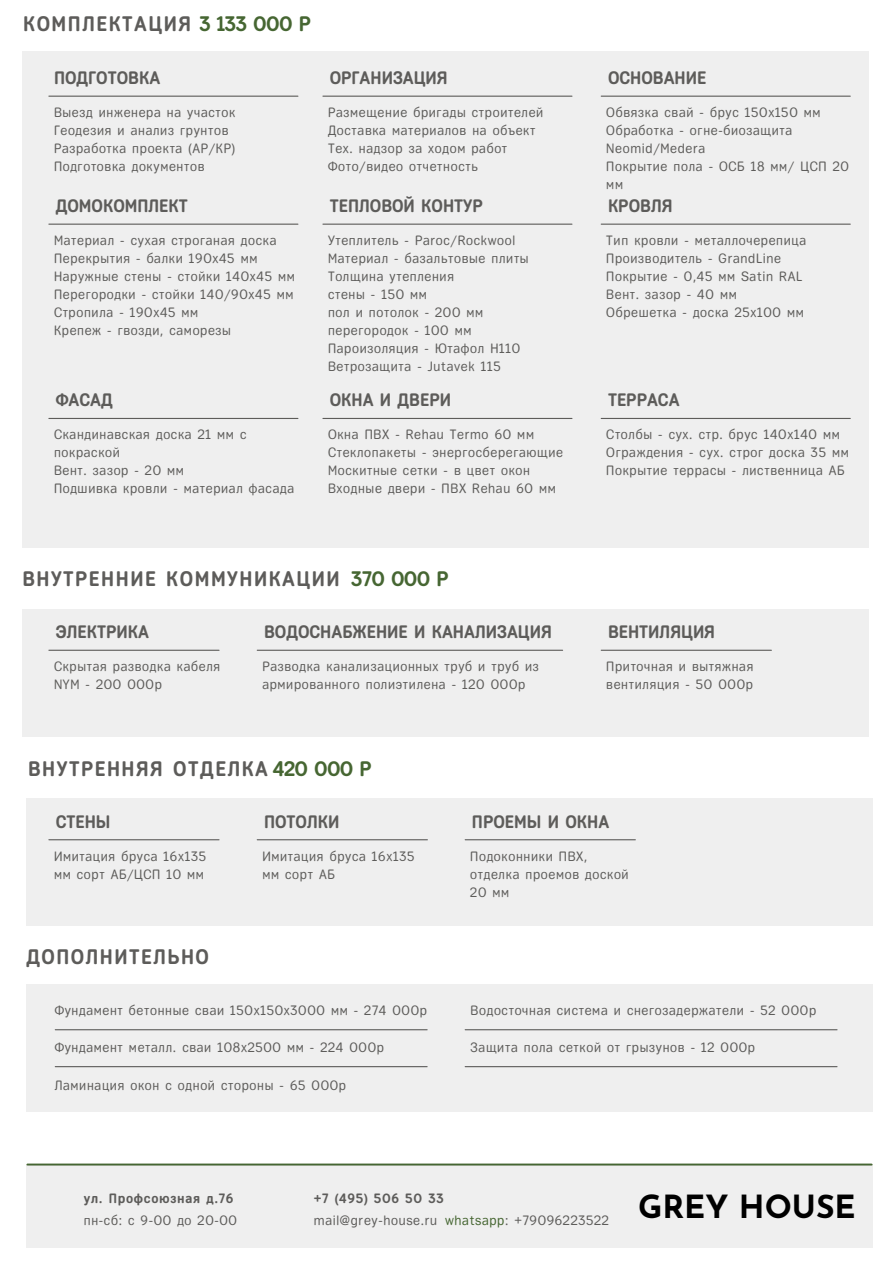
<style>
.page{position:relative;width:894px;height:1264px;background:#fff}
.page>*{position:absolute;margin:0;border:0;box-sizing:border-box;transform-origin:0 0}
.t1{font:700 31.8px "Josefin Sans";color:#000}
.t2{font:700 21px "Fregat";letter-spacing:.07em;color:#5d5c5a}
.t3{font:700 21px "Fregat";letter-spacing:-.03em;color:#466632}
.t4{font:700 18px "Fregat";color:#5d5c5a}
.t5{font:13.5px/18px "Fregat";letter-spacing:.05em;color:#5d5c5a}
.t6{font:700 13.5px "Fregat";letter-spacing:.05em;color:#5d5c5a}
.s1{color:#466632}
</style>
<div class="page">
<div style="left:22px;top:51px;width:846px;height:497px;background:#efefef"></div>
<hr style="left:49px;top:96px;width:249px;height:1px;background:#5d5c5a">
<hr style="left:323px;top:96px;width:249px;height:1px;background:#5d5c5a">
<hr style="left:601px;top:96px;width:249px;height:1px;background:#5d5c5a">
<hr style="left:49px;top:223px;width:249px;height:2px;background:#5d5c5a">
<hr style="left:323px;top:223px;width:249px;height:2px;background:#5d5c5a">
<hr style="left:601px;top:223px;width:249px;height:2px;background:#5d5c5a">
<hr style="left:49px;top:418px;width:249px;height:1px;background:#5d5c5a">
<hr style="left:323px;top:418px;width:249px;height:1px;background:#5d5c5a">
<hr style="left:601px;top:418px;width:249px;height:1px;background:#5d5c5a">
<div style="left:22px;top:609px;width:846px;height:127px;background:#efefef"></div>
<hr style="left:49px;top:649px;width:170px;height:2px;background:#5d5c5a">
<hr style="left:257px;top:649px;width:305px;height:2px;background:#5d5c5a">
<hr style="left:601px;top:649px;width:170px;height:2px;background:#5d5c5a">
<div style="left:26px;top:798px;width:846px;height:128px;background:#efefef"></div>
<hr style="left:49px;top:839px;width:170px;height:1px;background:#5d5c5a">
<hr style="left:257px;top:839px;width:170px;height:1px;background:#5d5c5a">
<hr style="left:465px;top:839px;width:170px;height:1px;background:#5d5c5a">
<div style="left:26px;top:984px;width:846px;height:127px;background:#efefef"></div>
<hr style="left:55px;top:1029px;width:372px;height:1px;background:#5d5c5a">
<hr style="left:55px;top:1066px;width:372px;height:1px;background:#5d5c5a">
<hr style="left:465px;top:1029px;width:371px;height:1px;background:#5d5c5a">
<hr style="left:465px;top:1066px;width:371px;height:1px;background:#5d5c5a">
<hr style="left:27px;top:1163px;width:844px;height:2px;background:#466632">
<div style="left:26px;top:1165px;width:846px;height:82px;background:#efefef"></div>
<p class="t2" style="left:23px;top:12px;width:289px">КОМПЛЕКТАЦИЯ <span class="s1">3 133 000 Р</span></p>
<p class="t4" style="left:54px;top:68px;width:108px">ПОДГОТОВКА</p>
<p class="t5" style="left:54px;top:103px;width:183px">Выезд инженера на участок</p>
<p class="t5" style="left:54px;top:121px;width:176px">Геодезия и анализ грунтов</p>
<p class="t5" style="left:54px;top:139px;width:182px">Разработка проекта (АР/КР)</p>
<p class="t5" style="left:54px;top:157px;width:152px">Подготовка документов</p>
<p class="t4" style="left:56px;top:196px;width:134px">ДОМОКОМПЛЕКТ</p>
<p class="t5" style="left:54px;top:231px;width:224px">Материал - сухая строганая доска</p>
<p class="t5" style="left:54px;top:249px;width:205px">Перекрытия - балки 190х45 мм</p>
<p class="t5" style="left:54px;top:267px;width:242px">Наружные стены - стойки 140х45 мм</p>
<p class="t5" style="left:54px;top:285px;width:241px">Перегородки - стойки 140/90х45 мм</p>
<p class="t5" style="left:54px;top:303px;width:146px">Стропила - 190х45 мм</p>
<p class="t5" style="left:54px;top:321px;width:178px">Крепеж - гвозди, саморезы</p>
<p class="t4" style="left:56px;top:390px;width:59px">ФАСАД</p>
<p class="t5" style="left:54px;top:426px;width:194px">Скандинавская доска 21 мм с покраской</p>
<p class="t5" style="left:54px;top:462px;width:131px">Вент. зазор - 20 мм</p>
<p class="t5" style="left:54px;top:480px;width:241px">Подшивка кровли - материал фасада</p>
<p class="t4" style="left:329px;top:68px;width:119px">ОРГАНИЗАЦИЯ</p>
<p class="t5" style="left:328px;top:103px;width:217px">Размещение бригады строителей</p>
<p class="t5" style="left:328px;top:121px;width:209px">Доставка материалов на объект</p>
<p class="t5" style="left:328px;top:139px;width:181px">Тех. надзор за ходом работ</p>
<p class="t5" style="left:328px;top:157px;width:151px">Фото/видео отчетность</p>
<p class="t4" style="left:329px;top:196px;width:154px">ТЕПЛОВОЙ КОНТУР</p>
<p class="t5" style="left:328px;top:231px;width:189px">Утеплитель - Paroc/Rockwool</p>
<p class="t5" style="left:328px;top:249px;width:202px">Материал - базальтовые плиты</p>
<p class="t5" style="left:328px;top:267px;width:127px">Толщина утепления</p>
<p class="t5" style="left:328px;top:285px;width:100px">стены - 150 мм</p>
<p class="t5" style="left:328px;top:303px;width:157px">пол и потолок - 200 мм</p>
<p class="t5" style="left:328px;top:321px;width:145px">перегородок - 100 мм</p>
<p class="t5" style="left:328px;top:339px;width:194px">Пароизоляция - Ютафол Н110</p>
<p class="t5" style="left:328px;top:357px;width:174px">Ветрозащита - Jutavek 115</p>
<p class="t4" style="left:329px;top:390px;width:123px">ОКНА И ДВЕРИ</p>
<p class="t5" style="left:328px;top:426px;width:207px">Окна ПВХ - Rehau Termo 60 мм</p>
<p class="t5" style="left:328px;top:444px;width:236px">Стеклопакеты - энергосберегающие</p>
<p class="t5" style="left:328px;top:462px;width:203px">Москитные сетки - в цвет окон</p>
<p class="t5" style="left:328px;top:480px;width:229px">Входные двери - ПВХ Rehau 60 мм</p>
<p class="t2" style="left:22px;top:567px;width:319px">ВНУТРЕННИЕ КОММУНИКАЦИИ</p>
<p class="t3" style="left:351px;top:567px;width:99px">370 000 Р</p>
<p class="t4" style="left:56px;top:622px;width:95px">ЭЛЕКТРИКА</p>
<p class="t5" style="left:54px;top:657px;width:168px">Скрытая разводка кабеля<br>NYM - 200 000р</p>
<p class="t4" style="left:264px;top:622px;width:289px">ВОДОСНАБЖЕНИЕ И КАНАЛИЗАЦИЯ</p>
<p class="t5" style="left:262px;top:657px;width:278px">Разводка канализационных труб и труб из армированного полиэтилена - 120 000р</p>
<p class="t4" style="left:608px;top:68px;width:100px">ОСНОВАНИЕ</p>
<p class="t5" style="left:606px;top:103px;width:216px">Обвязка свай - брус 150х150 мм</p>
<p class="t5" style="left:606px;top:121px;width:187px">Обработка - огне-биозащита<br>Neomid/Medera</p>
<p class="t5" style="left:606px;top:157px;width:244px">Покрытие пола - ОСБ 18 мм/ ЦСП 20 мм</p>
<p class="t4" style="left:608px;top:196px;width:66px">КРОВЛЯ</p>
<p class="t5" style="left:606px;top:231px;width:201px">Тип кровли - металлочерепица</p>
<p class="t5" style="left:606px;top:249px;width:176px">Производитель - GrandLine</p>
<p class="t5" style="left:606px;top:267px;width:197px">Покрытие - 0,45 мм Satin RAL</p>
<p class="t5" style="left:606px;top:285px;width:132px">Вент. зазор - 40 мм</p>
<p class="t5" style="left:606px;top:303px;width:199px">Обрешетка - доска 25х100 мм</p>
<p class="t4" style="left:608px;top:390px;width:73px">ТЕРРАСА</p>
<p class="t5" style="left:606px;top:426px;width:235px">Столбы - сух. стр. брус 140х140 мм</p>
<p class="t5" style="left:606px;top:444px;width:244px">Ограждения - сух. строг доска 35 мм</p>
<p class="t5" style="left:606px;top:462px;width:240px">Покрытие террасы - лиственница АБ</p>
<p class="t4" style="left:608px;top:622px;width:109px">ВЕНТИЛЯЦИЯ</p>
<p class="t5" style="left:606px;top:657px;width:148px">Приточная и вытяжная вентиляция - 50 000р</p>
<p class="t2" style="left:28px;top:757px;width:345px">ВНУТРЕННЯЯ ОТДЕЛКА <span class="s1">420 000 Р</span></p>
<p class="t4" style="left:56px;top:811px;width:56px">СТЕНЫ</p>
<p class="t5" style="left:54px;top:847px;width:153px">Имитация бруса 16х135 мм сорт АБ/ЦСП 10 мм</p>
<p class="t4" style="left:264px;top:811px;width:77px">ПОТОЛКИ</p>
<p class="t5" style="left:262px;top:847px;width:153px">Имитация бруса 16х135 мм сорт АБ</p>
<p class="t2" style="left:26px;top:945px;width:184px">ДОПОЛНИТЕЛЬНО</p>
<p class="t5" style="left:55px;top:1001px;width:373px">Фундамент бетонные сваи 150х150х3000 мм - 274 000р</p>
<p class="t5" style="left:55px;top:1038px;width:330px">Фундамент металл. сваи 108х2500 мм - 224 000р</p>
<p class="t5" style="left:55px;top:1076px;width:293px">Ламинация окон с одной стороны - 65 000р</p>
<p class="t4" style="left:472px;top:811px;width:139px">ПРОЕМЫ И ОКНА</p>
<p class="t5" style="left:470px;top:847px;width:160px">Подоконники ПВХ, отделка проемов доской<br>20 мм</p>
<p class="t5" style="left:470px;top:1001px;width:347px">Водосточная система и снегозадержатели - 52 000р</p>
<p class="t5" style="left:470px;top:1038px;width:286px">Защита пола сеткой от грызунов - 12 000р</p>
<p class="t6" style="left:84px;top:1191px;width:151px">ул. Профсоюзная д.76</p>
<p class="t6" style="left:314px;top:1191px;width:131px">+7 (495) 506 50 33</p>
<p class="t5" style="left:84px;top:1211px;width:155px">пн-сб: с 9-00 до 20-00</p>
<p class="t5" style="left:314px;top:1211px;width:125px">mail@grey-house.ru</p>
<p class="t5" style="left:445px;top:1211px;width:165px"><span class="s1">whatsapp</span>: +79096223522</p>
<p class="t1" style="left:638px;top:1193px;width:219px">GREY HOUSE</p>
</div>
